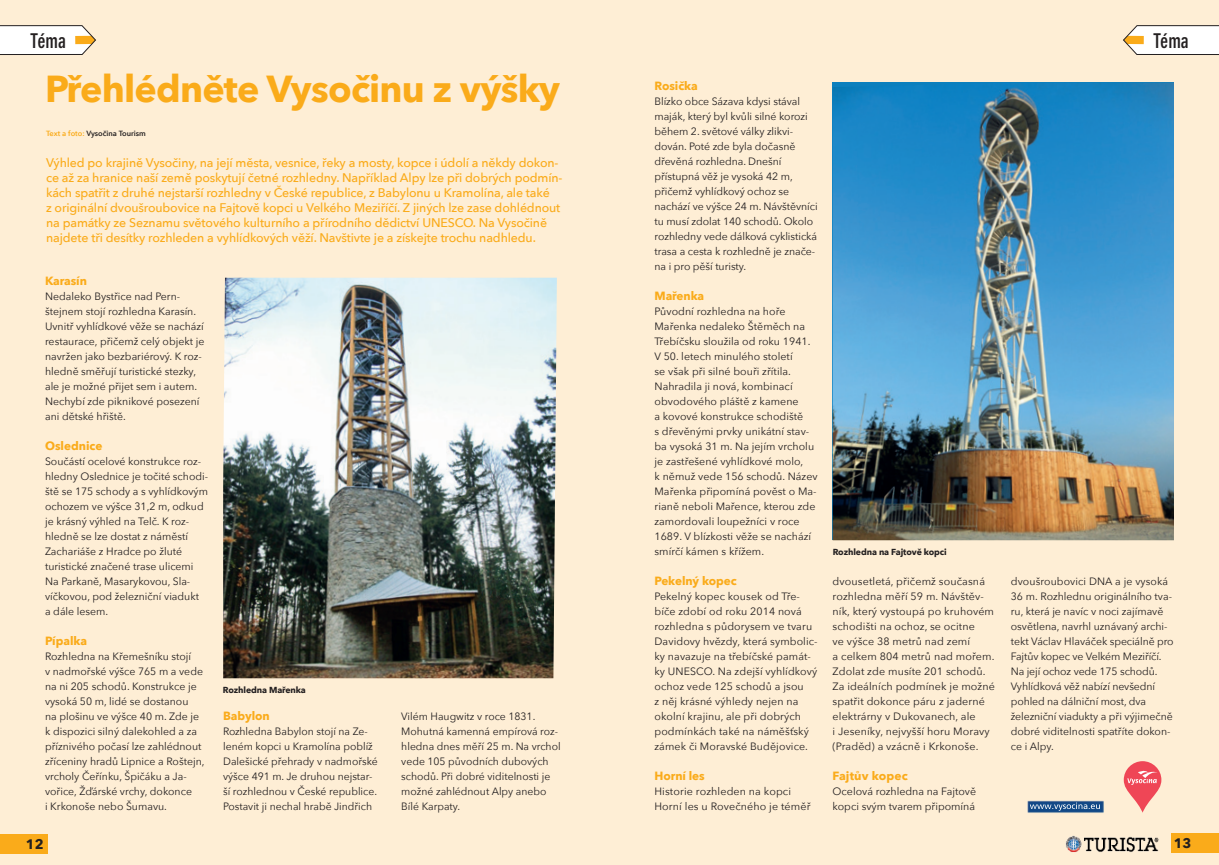
<style>
.page{position:relative;width:1219px;height:865px;background:#feeed5}
.page>*{position:absolute;margin:0;border:0;box-sizing:border-box;transform-origin:0 0}
.t1{font:700 37.5px "Avenir Next";letter-spacing:-.02em;color:#faab1a}
.t2{font:20px "DIN Neuzeit Grotesk Bol Con CE";color:#231f20}
.t3{font:700 13.75px "Avenir Next";color:#231f20}
.t4{font:500 12.5px/15px "Avenir Next";letter-spacing:-.01em;color:#faab1a}
.t5{font:700 11.88px "Avenir Next";letter-spacing:-.005em;color:#faab1a}
.t6{font:10.62px/15px "Avenir Next";color:#231f20}
.t7{font:700 8.75px "Avenir Next";letter-spacing:-.01em;color:#231f20}
.t8{font:600 7.5px "Avenir Next";color:#231f20}
.s1{color:#faab1a}
</style>
<div class="page">
<svg style="left:0;top:25px;width:96px;height:30px"></svg>
<svg style="left:1123px;top:25px;width:96px;height:30px"></svg>
<img style="left:1065px;top:835px;width:94px;height:17px">
<div style="left:0;top:834px;width:48px;height:19px;background:#faab1a"></div>
<img style="left:1027px;top:800px;width:77px;height:13px">
<img style="left:1063px;top:802px;width:36px;height:7px">
<svg style="left:1124px;top:761px;width:37px;height:51px"></svg>
<img style="left:223px;top:278px;width:334px;height:400px">
<img style="left:833px;top:82px;width:341px;height:458px">
<div style="left:1171px;top:833px;width:48px;height:20px;background:#faab1a"></div>
<p class="t2" style="left:30px;top:29px;width:37px">Téma</p>
<p class="t2" style="left:1153px;top:29px;width:37px">Téma</p>
<p class="t1" style="left:45px;top:57px;width:517px">Přehlédněte Vysočinu z výšky</p>
<p class="t8" style="left:46px;top:127px;width:101px"><span class="s1">Text a foto:</span> Vysočina Tourism</p>
<p class="t4" style="left:46px;top:154px;width:518px">Výhled po krajině Vysočiny, na její města, vesnice, řeky a mosty, kopce i údolí a někdy dokon&shy;ce až za hranice naší země poskytují četné rozhledny. Například Alpy lze při dobrých podmín&shy;kách spatřit z druhé nejstarší rozhledny v České republice, z Babylonu u Kramolína, ale také<br>z originální dvoušroubovice na Fajtově kopci u Velkého Meziříčí. Z jiných lze zase dohlédnout na památky ze Seznamu světového kulturního a přírodního dědictví UNESCO. Na Vysočině najdete tři desítky rozhleden a vyhlídkových věží. Navštivte je a získejte trochu nadhledu.</p>
<p class="t5" style="left:45px;top:271px;width:43px">Karasín</p>
<p class="t6" style="left:45px;top:288px;width:161px">Nedaleko Bystřice nad Pern&shy;štejnem stojí rozhledna Karasín.<br>Uvnitř vyhlídkové věže se nachází restaurace, přičemž celý objekt je navržen jako bezbariérový. K roz&shy;hledně směřují turistické stezky, ale je možné přijet sem i autem.<br>Nechybí zde piknikové posezení ani dětské hřiště.</p>
<p class="t5" style="left:45px;top:436px;width:59px">Oslednice</p>
<p class="t6" style="left:45px;top:453px;width:165px">Součástí ocelové konstrukce roz&shy;hledny Oslednice je točité schodi&shy;ště se 175 schody a s vyhlídkovým ochozem ve výšce 31,2 m, odkud je krásný výhled na Telč. K roz&shy;hledně se lze dostat z náměstí<br>Zachariáše z Hradce po žluté turistické značené trase ulicemi<br>Na Parkaně, Masarykovou, Sla&shy;víčkovou, pod železniční viadukt<br>a dále lesem.</p>
<p class="t5" style="left:45px;top:631px;width:44px">Pípalka</p>
<p class="t6" style="left:45px;top:648px;width:161px">Rozhledna na Křemešníku stojí<br>v nadmořské výšce 765 m a vede na ni 205 schodů. Konstrukce je vysoká 50 m, lidé se dostanou<br>na plošinu ve výšce 40 m. Zde je k dispozici silný dalekohled a za příznivého počasí lze zahlédnout zříceniny hradů Lipnice a Roštejn, vrcholy Čeřínku, Špičáku a Ja&shy;vořice, Žďárské vrchy, dokonce<br>i Krkonoše nebo Šumavu.</p>
<p class="t7" style="left:223px;top:682px;width:85px">Rozhledna Mařenka</p>
<p class="t5" style="left:223px;top:706px;width:48px">Babylon</p>
<p class="t6" style="left:223px;top:723px;width:156px">Rozhledna Babylon stojí na Ze&shy;leném kopci u Kramolína poblíž<br>Dalešické přehrady v nadmořské výšce 491 m. Je druhou nejstar&shy;ší rozhlednou v České republice.<br>Postavit ji nechal hrabě Jindřich</p>
<p class="t6" style="left:401px;top:708px;width:161px">Vilém Haugwitz v roce 1831.<br>Mohutná kamenná empírová roz&shy;hledna dnes měří 25 m. Na vrchol vede 105 původních dubových schodů. Při dobré viditelnosti je možné zahlédnout Alpy anebo<br>Bílé Karpaty.</p>
<p class="t3" style="left:26px;top:832px;width:19px">12</p>
<p class="t5" style="left:654px;top:76px;width:45px">Rosička</p>
<p class="t6" style="left:654px;top:93px;width:165px">Blízko obce Sázava kdysi stával maják, který byl kvůli silné korozi během 2. světové války zlikvi&shy;dován. Poté zde byla dočasně dřevěná rozhledna. Dnešní přístupná věž je vysoká 42 m, přičemž vyhlídkový ochoz se nachází ve výšce 24 m. Návštěvníci tu musí zdolat 140 schodů. Okolo rozhledny vede dálková cyklistická trasa a cesta k rozhledně je znače&shy;na i pro pěší turisty.</p>
<p class="t5" style="left:654px;top:286px;width:51px">Mařenka</p>
<p class="t6" style="left:654px;top:303px;width:165px">Původní rozhledna na hoře<br>Mařenka nedaleko Štěměch na<br>Třebíčsku sloužila od roku 1941.<br>V 50. letech minulého století<br>se však při silné bouři zřítila.<br>Nahradila ji nová, kombinací obvodového pláště z kamene<br>a kovové konstrukce schodiště<br>s dřevěnými prvky unikátní stav&shy;ba vysoká 31 m. Na jejím vrcholu je zastřešené vyhlídkové molo,<br>k němuž vede 156 schodů. Název<br>Mařenka připomíná pověst o Ma&shy;rianě neboli Mařence, kterou zde zamordovali loupežníci v roce<br>1689. V blízkosti věže se nachází smírčí kámen s křížem.</p>
<p class="t5" style="left:654px;top:571px;width:84px">Pekelný kopec</p>
<p class="t6" style="left:654px;top:588px;width:165px">Pekelný kopec kousek od Tře&shy;bíče zdobí od roku 2014 nová rozhledna s půdorysem ve tvaru<br>Davidovy hvězdy, která symbolic&shy;ky navazuje na třebíčské památ&shy;ky UNESCO. Na zdejší vyhlídkový ochoz vede 125 schodů a jsou<br>z něj krásné výhledy nejen na okolní krajinu, ale při dobrých podmínkách také na náměšťský zámek či Moravské Budějovice.</p>
<p class="t5" style="left:654px;top:766px;width:52px">Horní les</p>
<p class="t6" style="left:654px;top:783px;width:158px">Historie rozhleden na kopci<br>Horní les u Rovečného je téměř</p>
<p class="t7" style="left:833px;top:544px;width:116px">Rozhledna na Fajtově kopci</p>
<p class="t6" style="left:833px;top:573px;width:164px">dvousetletá, přičemž současná rozhledna měří 59 m. Návštěv&shy;ník, který vystoupá po kruhovém schodišti na ochoz, se ocitne<br>ve výšce 38 metrů nad zemí<br>a celkem 804 metrů nad mořem.<br>Zdolat zde musíte 201 schodů.<br>Za ideálních podmínek je možné spatřit dokonce páru z jaderné elektrárny v Dukovanech, ale<br>i Jeseníky, nejvyšší horu Moravy (Praděd) a vzácně i Krkonoše.</p>
<p class="t5" style="left:833px;top:766px;width:77px">Fajtův kopec</p>
<p class="t6" style="left:833px;top:783px;width:145px">Ocelová rozhledna na Fajtově kopci svým tvarem připomíná</p>
<p class="t6" style="left:1011px;top:573px;width:164px">dvoušroubovici DNA a je vysoká<br>36 m. Rozhlednu originálního tva&shy;ru, která je navíc v noci zajímavě osvětlena, navrhl uznávaný archi&shy;tekt Václav Hlaváček speciálně pro<br>Fajtův kopec ve Velkém Meziříčí.<br>Na její ochoz vede 175 schodů.<br>Vyhlídková věž nabízí nevšední pohled na dálniční most, dva železniční viadukty a při výjimečně dobré viditelnosti spatříte dokon&shy;ce i Alpy.</p>
<p class="t3" style="left:1174px;top:831px;width:19px">13</p>
</div>
